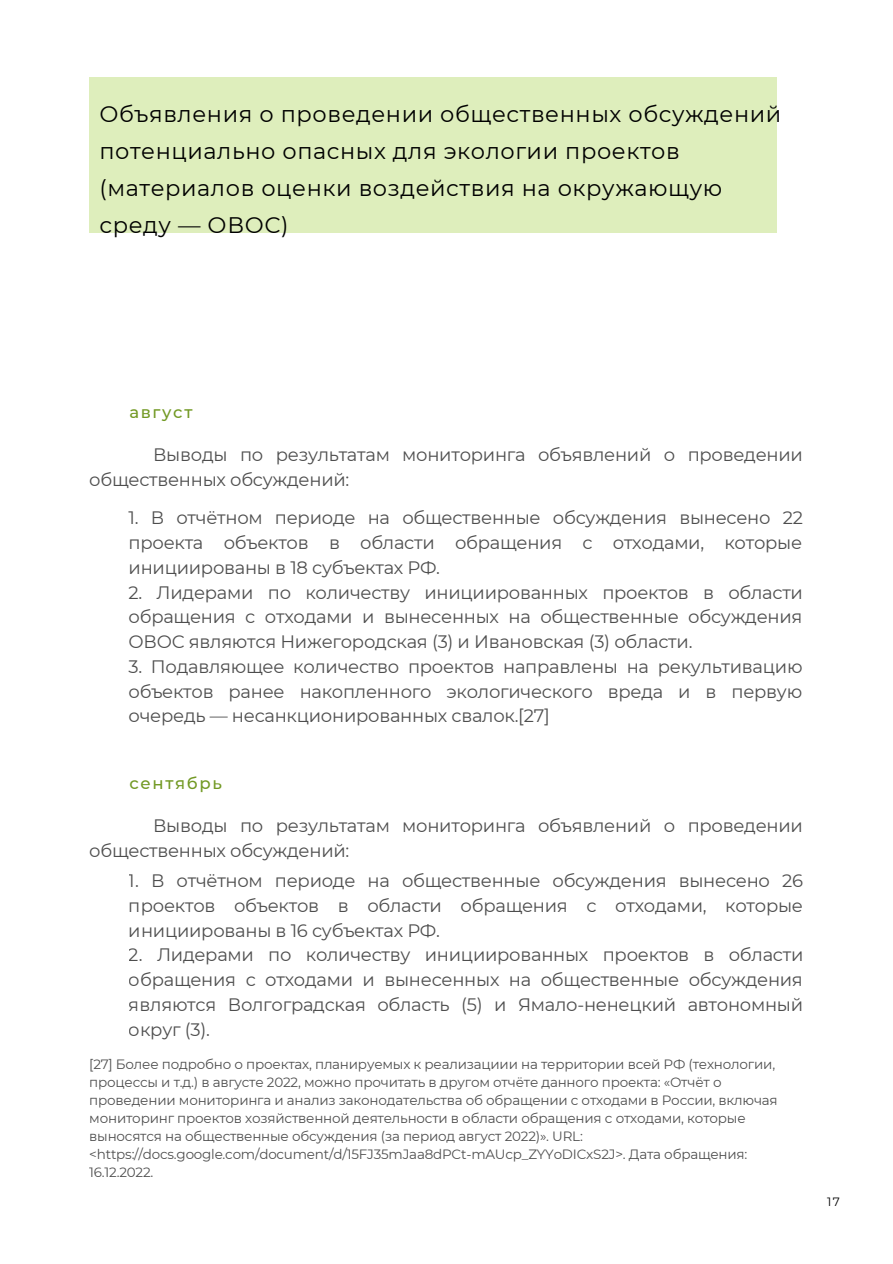
<style>
.page{position:relative;width:893px;height:1264px;background:#fff}
.page>*{position:absolute;margin:0;border:0;box-sizing:border-box;transform-origin:0 0}
.t1{font:22.5px/37px "Montserrat";letter-spacing:.025em;color:#000}
.t2{font:18px/24.8px "Montserrat";letter-spacing:-.015em;color:#000;text-align:justify}
.t3{font:500 16.5px "Montserrat";letter-spacing:.1em;color:#729924}
.t4{font:13.5px/18px "Montserrat";letter-spacing:-.015em;color:#000}
.t5{font:12px "Montserrat";color:#000}
</style>
<div class="page">
<div style="left:89px;top:77px;width:687px;height:155px;background:#deeebc"></div>
<p class="t1" style="left:99px;top:95px;width:683px">Объявления о проведении общественных обсуждений потенциально опасных для экологии проектов (материалов оценки воздействия на окружающую</p>
<p class="t1" style="left:99px;top:206px;width:191px">среду — ОВОС)</p>
<p class="t3" style="left:129px;top:402px;width:65px">август</p>
<p class="t2" style="left:89px;top:442px;width:715px;text-indent:64px">Выводы по результатам мониторинга объявлений о проведении общественных обсуждений:</p>
<p class="t2" style="left:128px;top:505px;width:675px">1. В отчётном периоде на общественные обсуждения вынесено 22 проекта объектов в области обращения с отходами, которые инициированы в 18 субъектах РФ.</p>
<p class="t2" style="left:128px;top:579px;width:675px">2. Лидерами по количеству инициированных проектов в области обращения с отходами и вынесенных на общественные обсуждения ОВОС являются Нижегородская (3) и Ивановская (3) области.</p>
<p class="t2" style="left:128px;top:654px;width:675px">3. Подавляющее количество проектов направлены на рекультивацию объектов ранее накопленного экологического вреда и в первую очередь — несанкционированных свалок.[27]</p>
<p class="t3" style="left:129px;top:772px;width:94px">сентябрь</p>
<p class="t2" style="left:89px;top:813px;width:715px;text-indent:64px">Выводы по результатам мониторинга объявлений о проведении общественных обсуждений:</p>
<p class="t2" style="left:129px;top:868px;width:675px">1. В отчётном периоде на общественные обсуждения вынесено 26 проектов объектов в области обращения с отходами, которые инициированы в 16 субъектах РФ.</p>
<p class="t2" style="left:129px;top:942px;width:675px">2. Лидерами по количеству инициированных проектов в области обращения с отходами и вынесенных на общественные обсуждения являются Волгоградская область (5) и Ямало-ненецкий автономный округ (3).</p>
<p class="t4" style="left:89px;top:1054px;width:690px">[27] Более подробно о проектах, планируемых к реализациии на территории всей РФ (технологии, процессы и т.д.) в августе 2022, можно прочитать в другом отчёте данного проекта: «Отчёт о проведении мониторинга и анализ законодательства об обращении с отходами в России, включая мониторинг проектов хозяйственной деятельности в области обращения с отходами, которые выносятся на общественные обсуждения (за период август 2022)». URL: &lt;https://docs.google.com/document/d/15FJ35mJaa8dPCt-mAUcp_ZYYoDICxS2J&gt;. Дата обращения:<br>16.12.2022.</p>
<p class="t5" style="left:827px;top:1194px;width:14px">17</p>
</div>
